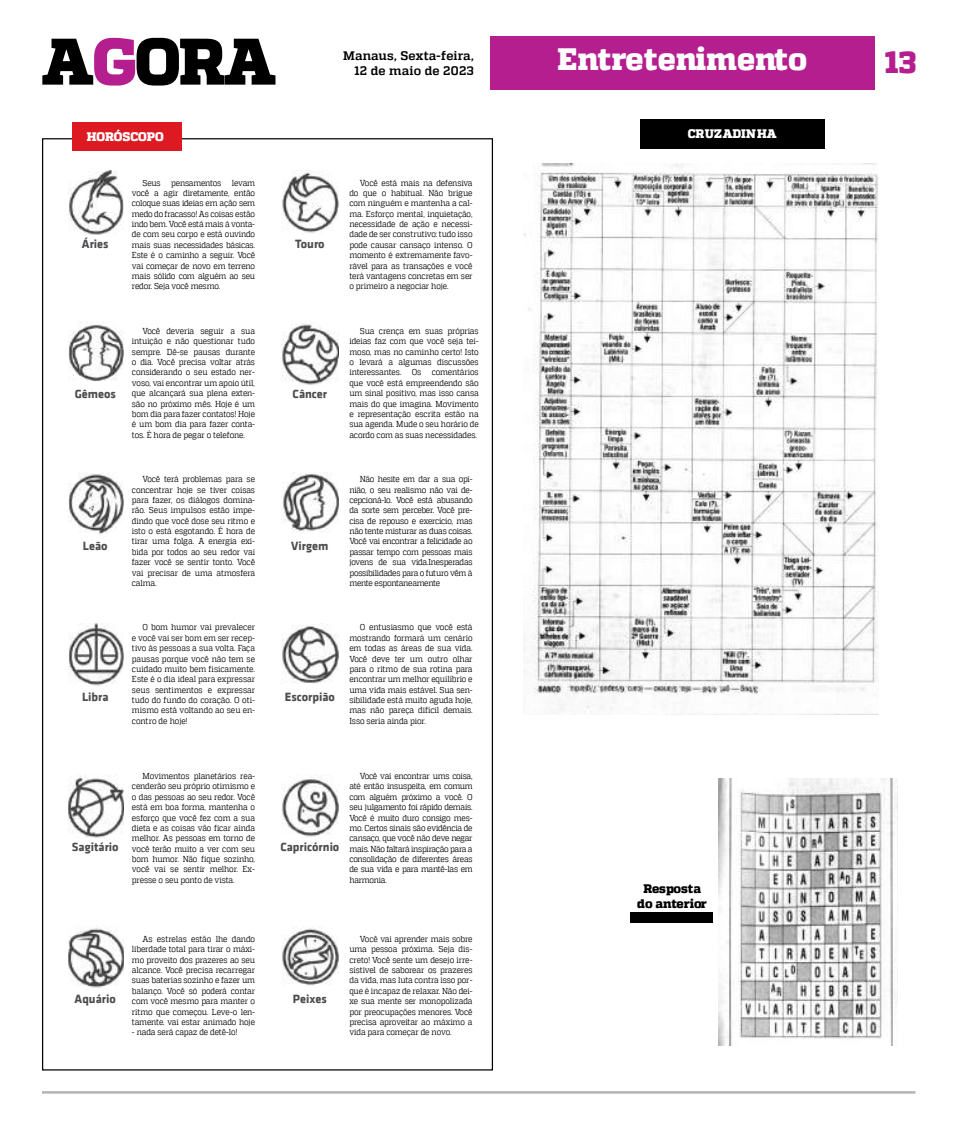
<style>
.page{position:relative;width:957px;height:1134px;background:#fff}
.page>*{position:absolute;margin:0;border:0;box-sizing:border-box;transform-origin:0 0}
.t1{font:800 30.88px "MW Quadon";color:#fff}
.t2{font:800 30.88px "MW Quadon";color:#b51e8e}
.t3{font:700 12.38px "MW Klavika Bd";color:#4c4c4f}
.t4{font:700 12.38px/14.9px "MW Quadon";letter-spacing:.015em;color:#000;text-align:right}
.t5{font:800 12.38px "MW Quadon";color:#fff}
.t6{font:800 12.38px/14.9px "MW Quadon";color:#000;text-align:center}
.t7{font:8.62px/10.4px "MW Quadon";letter-spacing:-.015em;color:#000;text-align:justify;scale:.9 1}
</style>
<div class="page">
<div style="left:490px;top:36px;width:384px;height:54px;background:#b51e8e"></div>
<svg style="left:42px;top:38px;width:233px;height:48px"></svg>
<div style="left:72px;top:122px;width:109px;height:28px;background:#dd1921"></div>
<img style="left:68px;top:171px;width:55px;height:64px">
<img style="left:68px;top:624px;width:55px;height:62px">
<img style="left:68px;top:321px;width:55px;height:60px">
<img style="left:68px;top:775px;width:55px;height:63px">
<img style="left:68px;top:473px;width:55px;height:62px">
<img style="left:68px;top:928px;width:55px;height:60px">
<img style="left:282px;top:172px;width:56px;height:61px">
<img style="left:282px;top:625px;width:56px;height:59px">
<img style="left:282px;top:321px;width:56px;height:64px">
<img style="left:282px;top:775px;width:56px;height:62px">
<img style="left:282px;top:473px;width:56px;height:60px">
<img style="left:282px;top:928px;width:56px;height:57px">
<div style="left:640px;top:119px;width:185px;height:30px;background:#000"></div>
<img style="left:523px;top:164px;width:355px;height:551px">
<img style="left:719px;top:778px;width:179px;height:268px">
<div style="left:630px;top:912px;width:82px;height:11px;background:#000"></div>
<hr style="left:42px;top:1091px;width:873px;height:2px;background:#b1b3b5">
<h2 class="t4" style="left:343px;top:49px;width:132px">Manaus, Sexta-feira,<br>12 de maio de 2023</h2>
<h1 class="t1" style="left:557px;top:41px;width:251px">Entretenimento</h1>
<h1 class="t2" style="left:884px;top:44px;width:33px">13</h1>
<h2 class="t5" style="left:87px;top:130px;width:78px">HORÓSCOPO</h2>
<h2 class="t5" style="left:687px;top:127px;width:91px">CRUZADINHA</h2>
<h2 class="t3" style="left:82px;top:234px;width:28px">Áries</h2>
<h2 class="t3" style="left:75px;top:385px;width:43px">Gêmeos</h2>
<h2 class="t3" style="left:83px;top:536px;width:26px">Leão</h2>
<h2 class="t3" style="left:82px;top:687px;width:28px">Libra</h2>
<p class="t7" style="left:132px;top:177px;width:138px;text-indent:10px">Seus pensamentos levam você a agir diretamente, então coloque suas ideias em ação sem medo do fracasso! As coisas estão indo bem. Você está mais à vonta&shy;de com seu corpo e está ouvindo mais suas necessidades básicas.<br>Este é o caminho a seguir. Você vai começar de novo em terreno mais sólido com alguém ao seu redor. Seja você mesmo.</p>
<p class="t7" style="left:132px;top:326px;width:138px;text-indent:10px">Você deveria seguir a sua intuição e não questionar tudo sempre. Dê-se pausas durante o dia. Você precisa voltar atrás considerando o seu estado ner&shy;voso, vai encontrar um apoio útil, que alcançará sua plena exten&shy;são no próximo mês. Hoje é um bom dia para fazer contatos! Hoje é um bom dia para fazer conta&shy;tos. É hora de pegar o telefone.</p>
<p class="t7" style="left:132px;top:474px;width:138px;text-indent:10px">Você terá problemas para se concentrar hoje se tiver coisas para fazer, os diálogos domina&shy;rão. Seus impulsos estão impe&shy;dindo que você dose seu ritmo e isto o está esgotando. É hora de tirar uma folga. A energia exi&shy;bida por todos ao seu redor vai fazer você se sentir tonto. Você vai precisar de uma atmosfera calma.</p>
<p class="t7" style="left:132px;top:622px;width:138px;text-indent:10px">O bom humor vai prevalecer e você vai ser bom em ser recep&shy;tivo às pessoas a sua volta. Faça pausas porque você não tem se cuidado muito bem fisicamente.<br>Este é o dia ideal para expressar seus sentimentos e expressar tudo do fundo do coração. O oti&shy;mismo está voltando ao seu en&shy;contro de hoje!</p>
<h2 class="t3" style="left:295px;top:234px;width:31px">Touro</h2>
<h2 class="t3" style="left:292px;top:385px;width:36px">Câncer</h2>
<p class="t7" style="left:349px;top:177px;width:138px;text-indent:10px">Você está mais na defensiva do que o habitual. Não brigue com ninguém e mantenha a cal&shy;ma. Esforço mental, inquietação, necessidade de ação e necessi&shy;dade de ser construtivo: tudo isso pode causar cansaço intenso. O momento é extremamente favo&shy;rável para as transações e você terá vantagens concretas em ser o primeiro a negociar hoje.</p>
<p class="t7" style="left:349px;top:326px;width:145px;text-indent:10px">Sua crença em suas próprias ideias faz com que você seja tei&shy;moso, mas no caminho certo! Isto o levará a algumas discussões interessantes. Os comentários que você está empreendendo são um sinal positivo, mas isso cansa mais do que imagina. Movimento e representação escrita estão na sua agenda. Mude o seu horário de acordo com as suas necessidades.</p>
<h2 class="t3" style="left:291px;top:536px;width:39px">Virgem</h2>
<h2 class="t3" style="left:285px;top:687px;width:52px">Escorpião</h2>
<p class="t7" style="left:349px;top:474px;width:138px;text-indent:10px">Não hesite em dar a sua opi&shy;nião, o seu realismo não vai de&shy;cepcioná-lo. Você está abusando da sorte sem perceber. Você pre&shy;cisa de repouso e exercício, mas não tente misturar as duas coisas.<br>Você vai encontrar a felicidade ao passar tempo com pessoas mais jovens de sua vida.Inesperadas possibilidades para o futuro vêm à mente espontaneamente</p>
<p class="t7" style="left:349px;top:622px;width:138px;text-indent:10px">O entusiasmo que você está mostrando formará um cenário em todas as áreas de sua vida.<br>Você deve ter um outro olhar para o ritmo de sua rotina para encontrar um melhor equilíbrio e uma vida mais estável. Sua sen&shy;sibilidade está muito aguda hoje, mas não pareça difícil demais.<br>Isso seria ainda pior.</p>
<h2 class="t3" style="left:72px;top:838px;width:48px">Sagitário</h2>
<p class="t7" style="left:132px;top:771px;width:138px;text-indent:10px">Movimentos planetários rea&shy;cenderão seu próprio otimismo e o das pessoas ao seu redor. Você está em boa forma, mantenha o esforço que você fez com a sua dieta e as coisas vão ficar ainda melhor. As pessoas em torno de você terão muito a ver com seu bom humor. Não fique sozinho, você vai se sentir melhor. Ex&shy;presse o seu ponto de vista.</p>
<h2 class="t3" style="left:280px;top:838px;width:60px">Capricórnio</h2>
<p class="t7" style="left:349px;top:771px;width:138px;text-indent:10px">Você vai encontrar ums coisa, até então insuspeita, em comum com alguém próximo a você. O seu julgamento foi rápido demais.<br>Você é muito duro consigo mes&shy;mo. Certos sinais são evidência de cansaço, que você não deve negar mais. Não faltará inspiração para a consolidação de diferentes áreas de sua vida e para mantê-las em harmonia.</p>
<h2 class="t6" style="left:637px;top:881px;width:71px">Resposta do anterior</h2>
<h2 class="t3" style="left:75px;top:989px;width:43px">Aquário</h2>
<p class="t7" style="left:132px;top:933px;width:138px;text-indent:10px">As estrelas estão lhe dando liberdade total para tirar o máxi&shy;mo proveito dos prazeres ao seu alcance. Você precisa recarregar suas baterias sozinho e fazer um balanço. Você só poderá contar com você mesmo para manter o ritmo que começou. Leve-o len&shy;tamente. vai estar animado hoje</p>
<p class="t7" style="left:132px;top:1027px;width:119px">- nada será capaz de detê-lo!</p>
<h2 class="t3" style="left:293px;top:989px;width:35px">Peixes</h2>
<p class="t7" style="left:349px;top:933px;width:138px;text-indent:10px">Você vai aprender mais sobre uma pessoa próxima. Seja dis&shy;creto! Você sente um desejo irre&shy;sistível de saborear os prazeres da vida, mas luta contra isso por&shy;que é incapaz de relaxar. Não dei&shy;xe sua mente ser monopolizada por preocupações menores. Você precisa aproveitar ao máximo a vida para começar de novo.</p>
</div>
